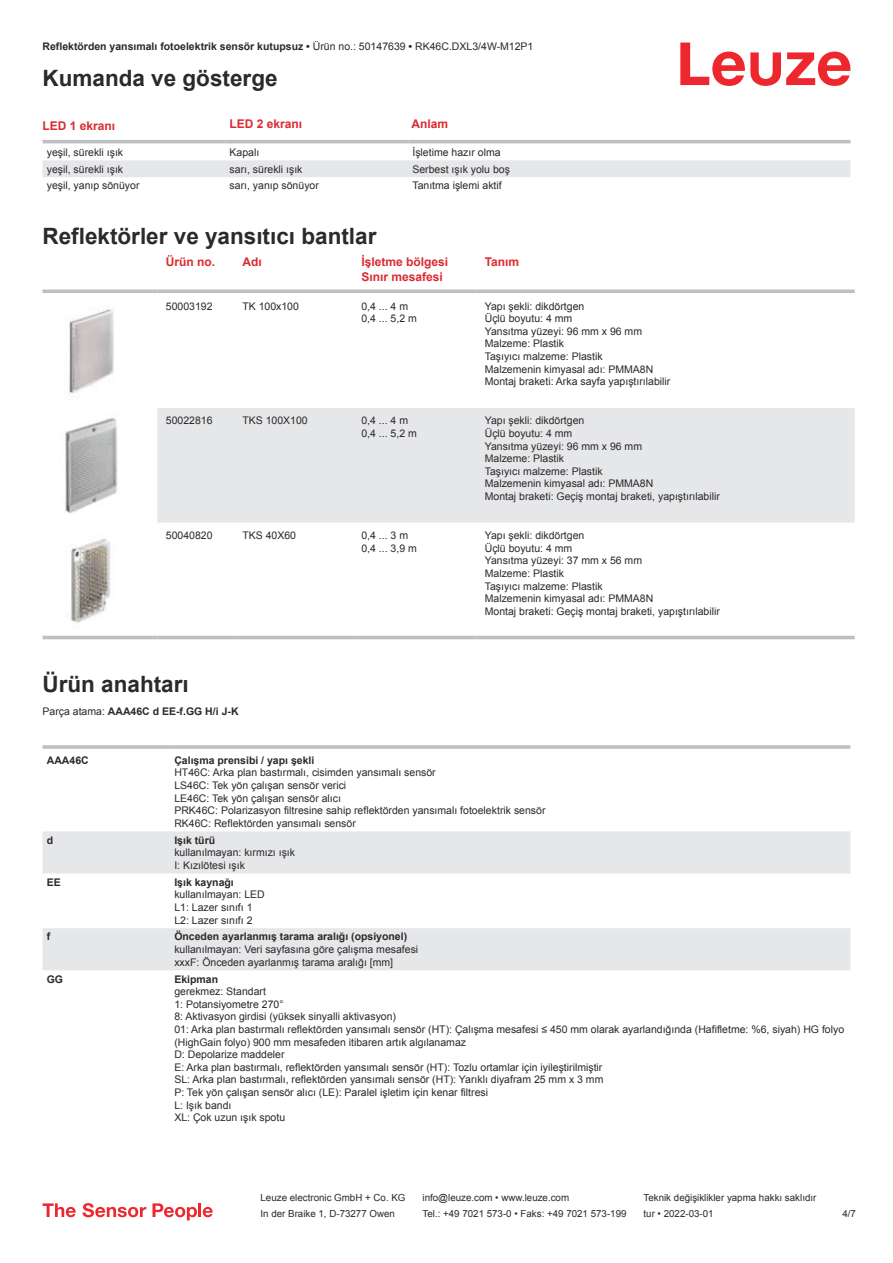
<style>
.page{position:relative;width:893px;height:1263px;background:#fff}
.page>*{position:absolute;margin:0;border:0;box-sizing:border-box;transform-origin:0 0}
.t1{font:700 22.5px "Arial";color:#2b292a}
.t2{font:700 12px/14.4px "Arial";color:#db2a30}
.t3{font:10.5px/12.6px "Arial";color:#2b292a}
.t4{font:700 10.5px "Arial";color:#2b292a}
.t5{font:9.75px "Arial";color:#2b292a}
.s1{font-weight:400}
</style>
<div class="page">
<svg style="left:680px;top:43px;width:170px;height:43px"></svg>
<svg style="left:43px;top:143px;width:807px;height:1px"></svg>
<div style="left:43px;top:160px;width:807px;height:17px;background:#e6e7e9"></div>
<hr style="left:43px;top:140px;width:182px;height:3px;background:#bdbfc1">
<hr style="left:225px;top:140px;width:183px;height:3px;background:#bdbfc1">
<hr style="left:408px;top:140px;width:442px;height:3px;background:#bdbfc1">
<div style="left:43px;top:635px;width:812px;height:5px;background:#edeeee"></div>
<div style="left:157px;top:408px;width:698px;height:115px;background:#e6e7e9"></div>
<svg style="left:43px;top:289px;width:114px;height:4px"></svg>
<svg style="left:157px;top:289px;width:77px;height:4px"></svg>
<svg style="left:234px;top:289px;width:119px;height:4px"></svg>
<svg style="left:353px;top:289px;width:123px;height:4px"></svg>
<svg style="left:476px;top:289px;width:379px;height:4px;background:#c5c6c8"></svg>
<hr style="left:43px;top:636px;width:114px;height:3px;background:#bdbfc1">
<hr style="left:157px;top:636px;width:77px;height:3px;background:#bdbfc1">
<hr style="left:234px;top:636px;width:119px;height:3px;background:#bdbfc1">
<hr style="left:353px;top:636px;width:123px;height:3px;background:#bdbfc1">
<hr style="left:476px;top:636px;width:379px;height:3px;background:#bdbfc1">
<img style="left:69px;top:309px;width:45px;height:85px">
<img style="left:65px;top:418px;width:53px;height:96px">
<img style="left:70px;top:539px;width:40px;height:84px">
<svg style="left:43px;top:831px;width:807px;height:139px;fill:#e6e7e9"></svg>
<hr style="left:43px;top:745px;width:127px;height:4px;background:#c3c5c7">
<hr style="left:170px;top:745px;width:680px;height:4px;background:#c6c8ca">
<svg style="left:43px;top:1203px;width:33px;height:14px"></svg>
<svg style="left:83px;top:1203px;width:63px;height:14px"></svg>
<svg style="left:153px;top:1203px;width:44px;height:17px"></svg>
<hr style="left:198px;top:1203px;width:3px;height:14px;background:#ed272d">
<svg style="left:203px;top:1207px;width:10px;height:10px"></svg>
<p class="t4" style="left:43px;top:39px;width:492px">Reflektörden yansımalı fotoelektrik sensör kutupsuz • <span class="s1">Ürün no.: 50147639</span> • <span class="s1">RK46C.DXL3/4W-M12P1</span></p>
<h1 class="t1" style="left:43px;top:63px;width:237px">Kumanda ve gösterge</h1>
<p class="t2" style="left:43px;top:118px;width:74px">LED 1 ekranı</p>
<p class="t2" style="left:230px;top:116px;width:74px">LED 2 ekranı</p>
<p class="t2" style="left:411px;top:116px;width:38px">Anlam</p>
<p class="t3" style="left:47px;top:146px;width:78px">yeşil, sürekli ışık</p>
<p class="t3" style="left:230px;top:146px;width:31px">Kapalı</p>
<p class="t3" style="left:412px;top:146px;width:90px">İşletime hazır olma</p>
<p class="t3" style="left:47px;top:162px;width:78px">yeşil, sürekli ışık</p>
<p class="t3" style="left:230px;top:162px;width:74px">sarı, sürekli ışık</p>
<p class="t3" style="left:412px;top:162px;width:99px">Serbest ışık yolu boş</p>
<p class="t3" style="left:47px;top:179px;width:94px">yeşil, yanıp sönüyor</p>
<p class="t3" style="left:230px;top:179px;width:91px">sarı, yanıp sönüyor</p>
<p class="t3" style="left:412px;top:179px;width:91px">Tanıtma işlemi aktif</p>
<h1 class="t1" style="left:43px;top:221px;width:335px">Reflektörler ve yansıtıcı bantlar</h1>
<p class="t2" style="left:166px;top:255px;width:51px">Ürün no.</p>
<p class="t2" style="left:242px;top:255px;width:21px">Adı</p>
<p class="t2" style="left:361px;top:255px;width:88px">İşletme bölgesi<br>Sınır mesafesi</p>
<p class="t2" style="left:485px;top:255px;width:36px">Tanım</p>
<p class="t3" style="left:166px;top:300px;width:48px">50003192</p>
<p class="t3" style="left:242px;top:299px;width:58px">TK 100x100</p>
<p class="t3" style="left:361px;top:299px;width:57px">0,4 ... 4 m<br>0,4 ... 5,2 m</p>
<p class="t3" style="left:485px;top:299px;width:187px">Yapı şekli: dikdörtgen<br>Üçlü boyutu: 4 mm<br>Yansıtma yüzeyi: 96 mm x 96 mm<br>Malzeme: Plastik<br>Taşıyıcı malzeme: Plastik<br>Malzemenin kimyasal adı: PMMA8N<br>Montaj braketi: Arka sayfa yapıştırılabilir</p>
<p class="t3" style="left:166px;top:415px;width:48px">50022816</p>
<p class="t3" style="left:242px;top:414px;width:67px">TKS 100X100</p>
<p class="t3" style="left:361px;top:414px;width:57px">0,4 ... 4 m<br>0,4 ... 5,2 m</p>
<p class="t3" style="left:485px;top:414px;width:237px">Yapı şekli: dikdörtgen<br>Üçlü boyutu: 4 mm<br>Yansıtma yüzeyi: 96 mm x 96 mm<br>Malzeme: Plastik<br>Taşıyıcı malzeme: Plastik<br>Malzemenin kimyasal adı: PMMA8N<br>Montaj braketi: Geçiş montaj braketi, yapıştırılabilir</p>
<p class="t3" style="left:166px;top:530px;width:48px">50040820</p>
<p class="t3" style="left:242px;top:529px;width:55px">TKS 40X60</p>
<p class="t3" style="left:361px;top:529px;width:57px">0,4 ... 3 m<br>0,4 ... 3,9 m</p>
<p class="t3" style="left:485px;top:529px;width:237px">Yapı şekli: dikdörtgen<br>Üçlü boyutu: 4 mm<br>Yansıtma yüzeyi: 37 mm x 56 mm<br>Malzeme: Plastik<br>Taşıyıcı malzeme: Plastik<br>Malzemenin kimyasal adı: PMMA8N<br>Montaj braketi: Geçiş montaj braketi, yapıştırılabilir</p>
<h1 class="t1" style="left:43px;top:668px;width:148px">Ürün anahtarı</h1>
<p class="t4" style="left:43px;top:704px;width:198px"><span class="s1">Parça atama:</span> AAA46C d EE-f.GG H/i J-K</p>
<p class="t4" style="left:47px;top:753px;width:43px">AAA46C</p>
<p class="t4" style="left:174px;top:753px;width:142px">Çalışma prensibi / yapı şekli</p>
<p class="t3" style="left:174px;top:766px;width:373px">HT46C: Arka plan bastırmalı, cisimden yansımalı sensör<br>LS46C: Tek yön çalışan sensör verici<br>LE46C: Tek yön çalışan sensör alıcı<br>PRK46C: Polarizasyon filtresine sahip reflektörden yansımalı fotoelektrik sensör RK46C: Reflektörden yansımalı sensör</p>
<p class="t4" style="left:47px;top:836px;width:8px">d</p>
<p class="t4" style="left:174px;top:832px;width:42px">Işık türü</p>
<p class="t3" style="left:174px;top:846px;width:122px">kullanılmayan: kırmızı ışık<br>I: Kızılötesi ışık</p>
<p class="t4" style="left:47px;top:878px;width:16px">EE</p>
<p class="t4" style="left:174px;top:875px;width:61px">Işık kaynağı</p>
<p class="t3" style="left:174px;top:888px;width:92px">kullanılmayan: LED<br>L1: Lazer sınıfı 1<br>L2: Lazer sınıfı 2</p>
<p class="t4" style="left:47px;top:933px;width:5px">f</p>
<p class="t4" style="left:174px;top:929px;width:234px">Önceden ayarlanmış tarama aralığı (opsiyonel)</p>
<p class="t3" style="left:174px;top:943px;width:245px">kullanılmayan: Veri sayfasına göre çalışma mesafesi xxxF: Önceden ayarlanmış tarama aralığı [mm]</p>
<p class="t4" style="left:47px;top:975px;width:18px">GG</p>
<p class="t4" style="left:174px;top:971px;width:45px">Ekipman</p>
<p class="t3" style="left:174px;top:985px;width:671px">gerekmez: Standart<br>1: Potansiyometre 270°<br>8: Aktivasyon girdisi (yüksek sinyalli aktivasyon)<br>01: Arka plan bastırmalı reflektörden yansımalı sensör (HT): Çalışma mesafesi ≤ 450 mm olarak ayarlandığında (Hafifletme: %6, siyah) HG folyo (HighGain folyo) 900 mm mesafeden itibaren artık algılanamaz<br>D: Depolarize maddeler<br>E: Arka plan bastırmalı, reflektörden yansımalı sensör (HT): Tozlu ortamlar için iyileştirilmiştir<br>SL: Arka plan bastırmalı, reflektörden yansımalı sensör (HT): Yarıklı diyafram 25 mm x 3 mm<br>P: Tek yön çalışan sensör alıcı (LE): Paralel işletim için kenar filtresi<br>L: Işık bandı<br>XL: Çok uzun ışık spotu</p>
<p class="t5" style="left:261px;top:1191px;width:146px">Leuze electronic GmbH + Co. KG</p>
<p class="t5" style="left:423px;top:1191px;width:148px">info@leuze.com • www.leuze.com</p>
<p class="t5" style="left:644px;top:1191px;width:174px">Teknik değişiklikler yapma hakkı saklıdır</p>
<p class="t5" style="left:261px;top:1207px;width:136px">In der Braike 1, D-73277 Owen</p>
<p class="t5" style="left:423px;top:1207px;width:205px">Tel.: +49 7021 573-0 • Faks: +49 7021 573-199</p>
<p class="t5" style="left:644px;top:1207px;width:72px">tur • 2022-03-01</p>
<p class="t5" style="left:842px;top:1210px;width:15px">4 /7</p>
</div>
